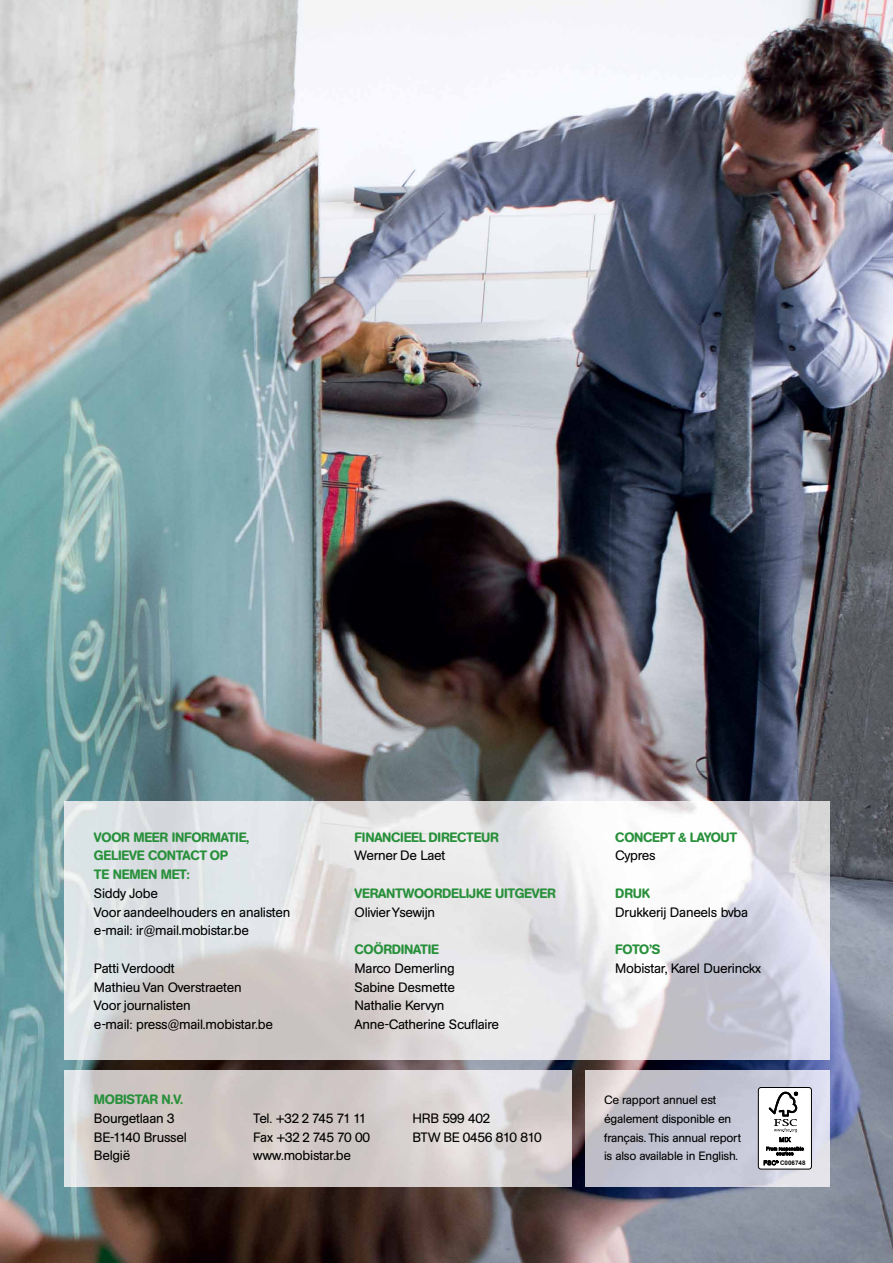
<style>
.page{position:relative;width:893px;height:1263px;background:#fff}
.page>*{position:absolute;margin:0;border:0;box-sizing:border-box;transform-origin:0 0}
.t1{font:13.5px/18.8px "AG Book Rounded BQ";letter-spacing:-.02em;color:#000}
.t2{font:500 13.5px/18.8px "AG Book Rounded BQ";letter-spacing:-.02em;color:#28903b}
.t3{font:12px/18.8px "AG Book Rounded BQ";letter-spacing:-.02em;color:#000}
.t4{font:700 6.3px "Arial";color:#000}
</style>
<div class="page">
<img style="left:0;top:0;width:893px;height:1263px">
<img style="left:64px;top:802px;width:765px;height:257px">
<img style="left:64px;top:1070px;width:508px;height:116px">
<img style="left:585px;top:1070px;width:244px;height:116px">
<div style="left:758px;top:1087px;width:53px;height:82px;background:#fff;border-radius:3px"></div>
<div style="left:758px;top:1087px;width:54px;height:82px;border:1px solid #000;border-radius:3px"></div>
<svg style="left:764px;top:1092px;width:40px;height:73px"></svg>
<p class="t2" style="left:94px;top:828px;width:157px">VOOR MEER INFORMATIE,<br>GELIEVE CONTACT OP<br>TE NEMEN MET:</p>
<p class="t1" style="left:94px;top:884px;width:198px">Siddy Jobe<br>Voor aandeelhouders en analisten e-mail: ir@mail.mobistar.be</p>
<p class="t1" style="left:94px;top:959px;width:180px">Patti Verdoodt<br>Mathieu Van Overstraeten<br>Voor journalisten<br>e-mail: press@mail.mobistar.be</p>
<p class="t2" style="left:355px;top:828px;width:146px">FINANCIEEL DIRECTEUR</p>
<p class="t1" style="left:355px;top:846px;width:92px">Werner De Laet</p>
<p class="t2" style="left:355px;top:884px;width:203px">VERANTWOORDELIJKE UITGEVER</p>
<p class="t1" style="left:355px;top:903px;width:82px">Olivier Ysewijn</p>
<p class="t2" style="left:355px;top:940px;width:86px">COÖRDINATIE</p>
<p class="t1" style="left:355px;top:959px;width:146px">Marco Demerling<br>Sabine Desmette nathalie Kervyn<br>Anne-Catherine Scuflaire</p>
<p class="t2" style="left:94px;top:1090px;width:91px">MOBISTAR N.V.</p>
<p class="t1" style="left:94px;top:1109px;width:94px">Bourgetlaan 3<br>Be-1140 Brussel<br>België</p>
<p class="t1" style="left:253px;top:1109px;width:118px">Tel. +32 2 745 71 11<br>Fax +32 2 745 70 00 www.mobistar.be</p>
<p class="t1" style="left:412px;top:1109px;width:131px">HrB 599 402<br>BTW Be 0456 810 810</p>
<p class="t2" style="left:615px;top:828px;width:124px">CONCEPT &amp; LAYOUT</p>
<p class="t1" style="left:615px;top:846px;width:42px">Cypres</p>
<p class="t2" style="left:615px;top:884px;width:36px">DRUK</p>
<p class="t1" style="left:615px;top:903px;width:134px">Drukkerij Daneels bvba</p>
<p class="t2" style="left:615px;top:940px;width:47px">FOTO’S</p>
<p class="t1" style="left:615px;top:959px;width:147px">Mobistar, Karel Duerinckx</p>
<p class="t3" style="left:604px;top:1091px;width:139px">Ce rapport annuel est également disponible en français. This annual report is also available in english.</p>
<p class="t4" style="left:780px;top:1159px;width:27px">C006748</p>
</div>
